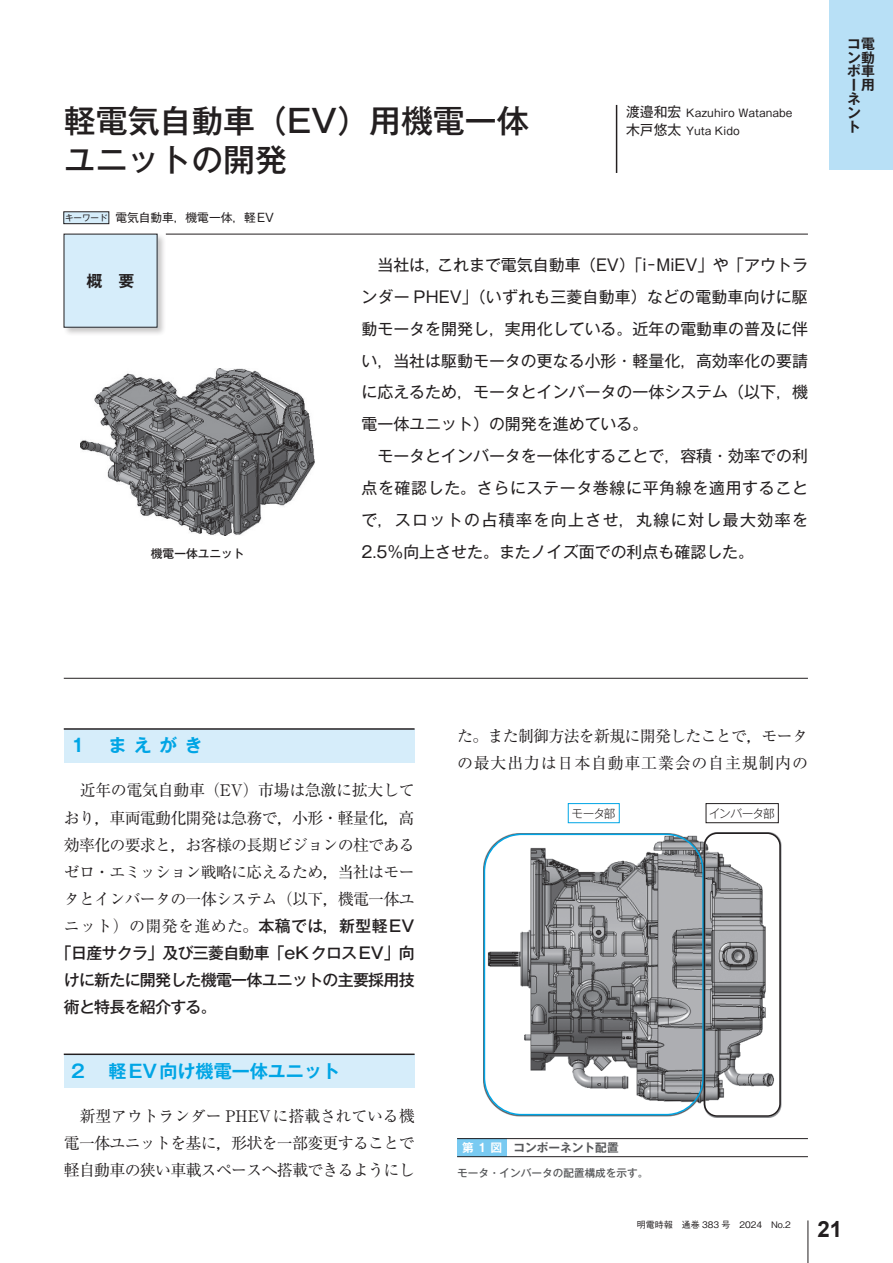
<style>
.page{position:relative;width:893px;height:1263px;background:#fff}
.page>*{position:absolute;margin:0;border:0;box-sizing:border-box;transform-origin:0 0}
._1_論文タイトル{font:500 31.95px "Gothic MB101 Pr 6 N";color:#231f20}
.t1{font:700 22.35px "Arial";color:#231f20}
._2_大見出し{font:700 18px "Gothic MB101 Pr 6 N De";color:#00a5e5}
.概要文{font:15.9px/32px "Gothic MB101 Pr 6 N";color:#231f20;text-align:justify}
.a_本文{font:15.9px/27.2px "Ryumin Pr 6 N";letter-spacing:-.045em;color:#231f20;text-align:justify}
.a_本文-2{font:500 15.9px "Gothic MB101 Pr 6 N";letter-spacing:-.045em;color:#231f20}
.a_本文-3{font:15.9px/27.2px "Ryumin Pr 6 N";letter-spacing:.05em;color:#231f20}
.a_本文-4{font:15.9px "Ryumin Pr 6 N";letter-spacing:-.02em;color:#231f20}
.a_本文-5{font:15.9px "Ryumin Pr 6 N";letter-spacing:.025em;color:#231f20}
.t2{font:700 15.9px "Gothic MB101 Pr 6 N De";color:#231f20}
.t3{font:700 13.8px/13.8px "Gothic MB101 Pr 6 N De";color:#231f20}
.キーワード{font:11.7px "Gothic MB101 Pr 6 N";color:#231f20}
.t4{font:300 11.7px "Gothic MB101 Pr 6 N";letter-spacing:-.09em;color:#231f20}
.キャプション_タイトル{font:700 11.7px "Gothic MB101 Pr 6 N De";color:#57585a}
.概要文_キャプション{font:500 11.7px "Gothic MB101 Pr 6 N";color:#231f20}
.キャプション_図表番号{font:700 11.7px "Gothic MB101 Pr 6 N De";color:#fff}
.著者名_1P目{font:10.65px "Gothic MB101 Pr 6 N";color:#231f20}
.キャプション_サブ{font:500 10.65px "Gothic MB101 Pr 6 N";color:#57585a}
.t5{font:500 9px "Gothic BBB Pro";color:#231f20}
.t6{font:8.55px "Gothic MB101 Pr 6 N";color:#231f20}
.s1{font-size:13.8px}
.s2{font-weight:700}
.s3{font-family:"Gothic MB101 Pr 6 N";font-weight:500}
</style>
<div class="page">
<hr style="left:808px;top:1220px;width:1px;height:43px;background:#231f20">
<div style="left:64px;top:729px;width:351px;height:33px;background:#d6edfa"></div>
<hr style="left:64px;top:728px;width:351px;height:2px;background:#231f20">
<div style="left:64px;top:1054px;width:351px;height:33px;background:#d6edfa"></div>
<hr style="left:64px;top:1053px;width:351px;height:2px;background:#231f20">
<div style="left:829px;top:0;width:64px;height:170px;background:#b8e0f6"></div>
<div style="left:63px;top:233px;width:103px;height:103px;background:#231f20;opacity:.25"></div>
<div style="left:64px;top:234px;width:93px;height:93px;background:#d6edfa"></div>
<hr style="left:166px;top:234px;width:642px;height:1px;background:#231f20">
<hr style="left:616px;top:105px;width:1px;height:68px;background:#231f20">
<div style="left:64px;top:212px;width:45px;height:12px;background:#d6edfa"></div>
<div style="left:64px;top:212px;width:45px;height:12px;border:1px solid #231f20"></div>
<hr style="left:64px;top:678px;width:744px;height:1px;background:#231f20">
<img style="left:81px;top:368px;width:234px;height:167px">
<div style="left:457px;top:1138px;width:50px;height:19px;background:#79caf1"></div>
<hr style="left:457px;top:1138px;width:351px;height:1px;background:#231f20">
<hr style="left:457px;top:1156px;width:351px;height:1px;background:#231f20">
<img style="left:484px;top:832px;width:297px;height:285px">
<div style="left:484px;top:834px;width:220px;height:281px;border:1px solid #00a5e5;border-radius:37px"></div>
<div style="left:704px;top:832px;width:77px;height:285px;border:1px solid #231f20;border-radius:13px"></div>
<div style="left:568px;top:803px;width:52px;height:20px;border:1px solid #00a5e5"></div>
<div style="left:706px;top:803px;width:73px;height:20px;border:1px solid #231f20"></div>
<p class="_1_論文タイトル" style="left:64px;top:94px;width:466px">軽電気自動車（EV）用機電一体</p>
<p class="_1_論文タイトル" style="left:64px;top:133px;width:225px">ユニットの開発</p>
<p class="t6" style="left:65px;top:211px;width:44px">キーワード</p>
<p class="キーワード" style="left:115px;top:208px;width:160px">電気自動車，機電一体，軽EV</p>
<p class="著者名_1P目" style="left:626px;top:104px;width:168px"><span class="s1">渡邉和宏</span> Kazuhiro Watanabe</p>
<p class="著者名_1P目" style="left:626px;top:122px;width:115px"><span class="s1">木戸悠太</span> Yuta Kido</p>
<p class="t2" style="left:87px;top:267px;width:49px">概　要</p>
<p class="概要文" style="left:361px;top:248px;width:448px;text-indent:16px">当社は，これまで電気自動車（EV）「i－MiEV」や「アウトランダー PHEV」（いずれも三菱自動車）などの電動車向けに駆動モータを開発し，実用化している。近年の電動車の普及に伴い，当社は駆動モータの更なる小形・軽量化，高効率化の要請に応えるため，モータとインバータの一体システム（以下，機電一体ユニット）の開発を進めている。</p>
<p class="概要文" style="left:361px;top:439px;width:448px;text-indent:16px">モータとインバータを一体化することで，容積・効率での利点を確認した。さらにステータ巻線に平角線を適用することで，スロットの占積率を向上させ，丸線に対し最大効率を</p>
<p class="概要文_キャプション" style="left:151px;top:544px;width:95px">機電一体ユニット</p>
<p class="概要文" style="left:361px;top:535px;width:394px">2.5％向上させた。またノイズ面での利点も確認した。</p>
<p class="t3" style="left:847px;top:36px;width:29px">コ電ン動ポ車ー用ネント</p>
<p class="_2_大見出し" style="left:71px;top:731px;width:15px">1</p>
<p class="_2_大見出し" style="left:108px;top:731px;width:95px">まえがき</p>
<p class="a_本文-4" style="left:80px;top:778px;width:336px">近年の電気自動車（EV）市場は急激に拡大して</p>
<p class="a_本文" style="left:64px;top:803px;width:352px">おり<span class="s2">，</span>車両電動化開発は急務で<span class="s2">，</span>小形・軽量化<span class="s2">，</span>高</p>
<p class="a_本文" style="left:64px;top:830px;width:352px">効率化の要求と<span class="s2">，</span>お客様の長期ビジョンの柱である</p>
<p class="a_本文" style="left:64px;top:857px;width:352px">ゼロ・エミッション戦略に応えるため<span class="s2">，</span>当社はモー</p>
<p class="a_本文" style="left:64px;top:884px;width:352px">タとインバータの一体システム（以下<span class="s2">，</span>機電一体ユ</p>
<p class="a_本文-5" style="left:64px;top:913px;width:352px">ニット）の開発を進めた。<span class="s3">本稿では，新型軽EV</span></p>
<p class="a_本文-2" style="left:56px;top:940px;width:360px">「日産サクラ」及び三菱自動車「eKクロスEV」向</p>
<p class="a_本文-2" style="left:64px;top:967px;width:352px">けに新たに開発した機電一体ユニットの主要採用技</p>
<p class="a_本文-2" style="left:64px;top:994px;width:155px">術と特長を紹介する。</p>
<p class="_2_大見出し" style="left:71px;top:1056px;width:15px">2</p>
<p class="_2_大見出し" style="left:108px;top:1056px;width:233px">軽EV向け機電一体ユニット</p>
<p class="a_本文" style="left:64px;top:1101px;width:352px;text-indent:16px">新型アウトランダー PHEVに搭載されている機電一体ユニットを基に<span class="s2">，</span>形状を一部変更することで軽自動車の狭い車載スペースへ搭載できるようにし</p>
<p class="a_本文-3" style="left:457px;top:722px;width:352px">た。また制御方法を新規に開発したことで<span class="s2">，</span>モータの最大出力は日本自動車工業会の自主規制内の</p>
<p class="t4" style="left:572px;top:803px;width:46px">モータ部</p>
<p class="t4" style="left:709px;top:803px;width:67px">インバータ部</p>
<p class="キャプション_図表番号" style="left:462px;top:1138px;width:42px">第1図</p>
<p class="キャプション_タイトル" style="left:513px;top:1138px;width:107px">コンポーネント配置</p>
<p class="キャプション_サブ" style="left:457px;top:1164px;width:193px">モータ・インバータの配置構成を示す。</p>
<p class="t5" style="left:637px;top:1218px;width:156px">明電時報　通巻 383 号　2024　No.2</p>
<h2 class="t1" style="left:817px;top:1213px;width:26px">21</h2>
</div>
